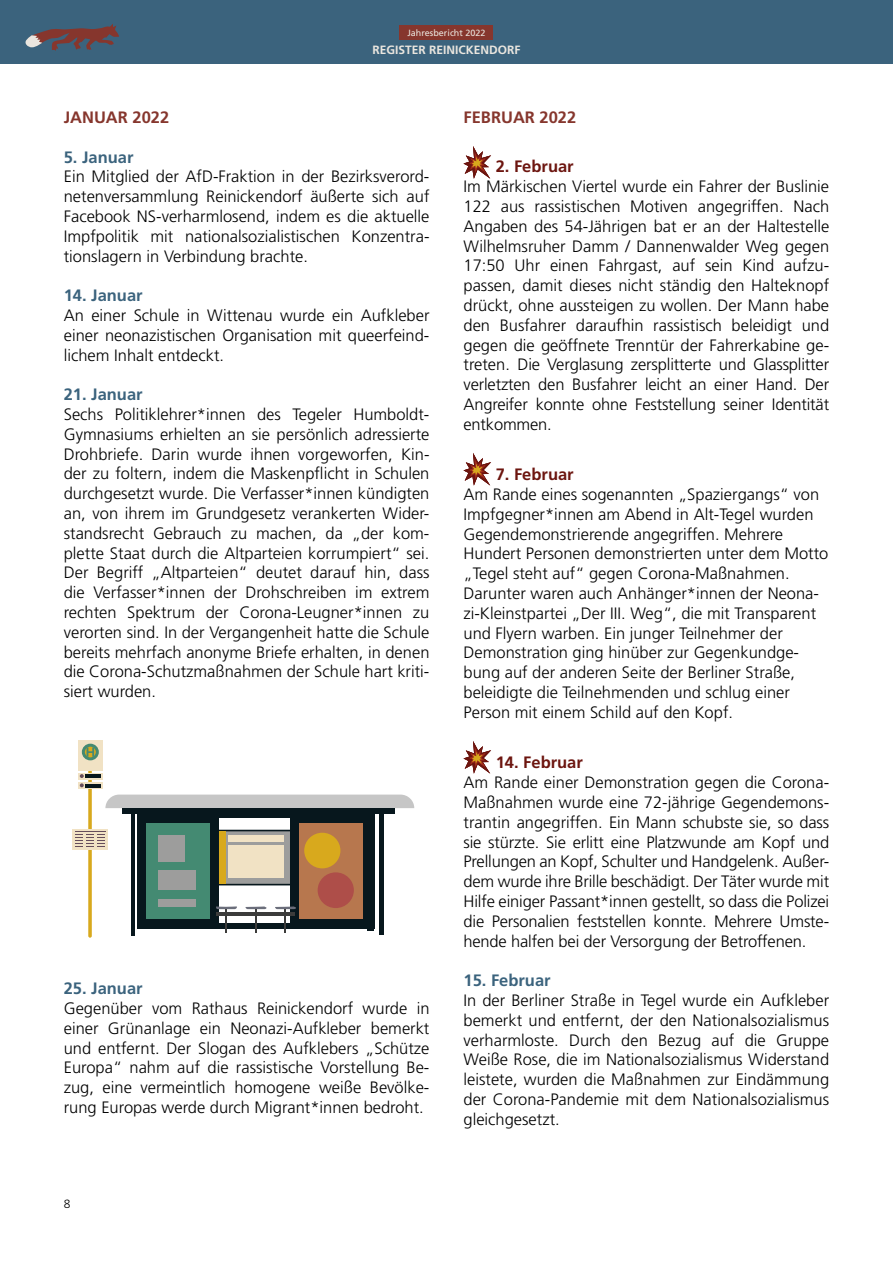
<style>
.page{position:relative;width:893px;height:1263px;background:#fff}
.page>*{position:absolute;margin:0;border:0;box-sizing:border-box;transform-origin:0 0}
.t1{font:300 16.5px/19.8px "Frutiger LT Std";color:#000;text-align:justify}
.t2{font:700 16.5px "Frutiger LT Std";color:#3b637d}
.t3{font:700 16.5px "Frutiger LT Std";color:#6c150f}
.t4{font:700 16.5px "Frutiger LT Std";color:#86362d}
.t5{font:700 12px "Frutiger LT Std";color:#eae6df}
.t6{font:300 12px "Frutiger LT Std";color:#000}
.t7{font:9px "Frutiger LT Std";color:#eae6df}
</style>
<div class="page">
<div style="left:0;top:0;width:893px;height:64px;background:#3b637d"></div>
<div style="left:400px;top:26px;width:93px;height:14px;background:#86362d"></div>
<svg style="left:25px;top:24px;width:94px;height:27px"></svg>
<svg style="left:463px;top:146px;width:28px;height:33px"></svg>
<svg style="left:463px;top:453px;width:28px;height:32px"></svg>
<svg style="left:463px;top:741px;width:28px;height:33px"></svg>
<div style="left:290px;top:814px;width:84px;height:114px;background:#07171d"></div>
<div style="left:137px;top:814px;width:82px;height:114px;background:#07171d"></div>
<div style="left:147px;top:823px;width:63px;height:96px;background:#448a72"></div>
<div style="left:299px;top:823px;width:64px;height:96px;background:#b7774e"></div>
<svg style="left:219px;top:830px;width:71px;height:55px"></svg>
<div style="left:219px;top:831px;width:7px;height:53px;background:#d8a91d"></div>
<div style="left:228px;top:846px;width:56px;height:32px;background:#f1e2c4"></div>
<div style="left:228px;top:835px;width:56px;height:7px;background:#f1e2c4"></div>
<svg style="left:105px;top:794px;width:309px;height:14px;background:#c9c9c9"></svg>
<hr style="left:380px;top:809px;width:4px;height:126px;background:#07171d">
<div style="left:368px;top:814px;width:6px;height:116px;background:#07171d"></div>
<hr style="left:131px;top:814px;width:3px;height:121px;background:#07171d">
<div style="left:137px;top:923px;width:231px;height:5px;background:#07171d"></div>
<div style="left:218px;top:811px;width:72px;height:6px;background:#07171d"></div>
<div style="left:122px;top:808px;width:273px;height:6px;background:#07171d"></div>
<hr style="left:216px;top:912px;width:78px;height:3px;background:#3c3c3b">
<hr style="left:225px;top:909px;width:2px;height:23px;background:#3c3c3b">
<hr style="left:284px;top:909px;width:2px;height:23px;background:#3c3c3b">
<hr style="left:255px;top:909px;width:2px;height:23px;background:#3c3c3b">
<svg style="left:88px;top:763px;width:4px;height:175px"></svg>
<div style="left:72px;top:829px;width:36px;height:21px;background:#f1e2c4"></div>
<div style="left:78px;top:740px;width:25px;height:30px;background:#f1e2c4"></div>
<svg style="left:78px;top:773px;width:25px;height:6px"></svg>
<svg style="left:78px;top:782px;width:25px;height:7px"></svg>
<svg style="left:83px;top:745px;width:14px;height:14px"></svg>
<div style="left:82px;top:744px;width:17px;height:16px;border:3px solid #448a72;border-radius:50%"></div>
<svg style="left:87px;top:747px;width:7px;height:10px"></svg>
<svg style="left:80px;top:774px;width:4px;height:13px"></svg>
<hr style="left:75px;top:831px;width:30px;height:1px;background:#654d5b">
<hr style="left:86px;top:784px;width:15px;height:3px;background:#07171d">
<hr style="left:86px;top:774px;width:15px;height:3px;background:#07171d">
<svg style="left:75px;top:834px;width:30px;height:13px"></svg>
<svg style="left:216px;top:906px;width:21px;height:3px"></svg>
<svg style="left:246px;top:906px;width:20px;height:3px"></svg>
<svg style="left:275px;top:906px;width:21px;height:3px"></svg>
<div style="left:158px;top:835px;width:26px;height:26px;background:#9d9d9c"></div>
<div style="left:158px;top:870px;width:38px;height:20px;background:#9d9d9c"></div>
<div style="left:158px;top:899px;width:38px;height:7px;background:#9d9d9c"></div>
<div style="left:304px;top:833px;width:36px;height:35px;background:#d8a91d;border-radius:50%"></div>
<div style="left:318px;top:872px;width:36px;height:36px;background:#ae4e49;border-radius:50%"></div>
<p class="t7" style="left:407px;top:28px;width:80px">Jahresbericht 2022</p>
<p class="t5" style="left:372px;top:42px;width:150px">REGISTER REINICKENDORF</p>
<p class="t4" style="left:64px;top:107px;width:107px">JANUAR 2022</p>
<p class="t2" style="left:64px;top:147px;width:71px">5. Januar</p>
<p class="t1" style="left:64px;top:167px;width:367px">Ein Mitglied der AfD-Fraktion in der Bezirksverord&shy;netenversammlung Reinickendorf äußerte sich auf Facebook NS-verharmlosend, indem es die aktuelle Impfpolitik mit nationalsozialistischen Konzentra&shy;tionslagern in Verbindung brachte.</p>
<p class="t2" style="left:64px;top:286px;width:80px">14. Januar</p>
<p class="t1" style="left:64px;top:306px;width:367px">An einer Schule in Wittenau wurde ein Aufkleber einer neonazistischen Organisation mit queerfeind&shy;lichem Inhalt entdeckt.</p>
<p class="t2" style="left:64px;top:385px;width:80px">21. Januar</p>
<p class="t1" style="left:64px;top:405px;width:367px">Sechs Politiklehrer*innen des Tegeler Humboldt-Gymnasiums erhielten an sie persönlich adressierte Drohbriefe. Darin wurde ihnen vorgeworfen, Kin&shy;der zu foltern, indem die Maskenpflicht in Schulen durchgesetzt wurde. Die Verfasser*innen kündigten an, von ihrem im Grundgesetz verankerten Wider&shy;standsrecht Gebrauch zu machen, da „der kom&shy;plette Staat durch die Altparteien korrumpiert“ sei.<br>Der Begriff „Altparteien“ deutet darauf hin, dass die Verfasser*innen der Drohschreiben im extrem rechten Spektrum der Corona-Leugner*innen zu verorten sind. In der Vergangenheit hatte die Schule bereits mehrfach anonyme Briefe erhalten, in denen die Corona-Schutzmaßnahmen der Schule hart kriti&shy;siert wurden.</p>
<p class="t2" style="left:64px;top:979px;width:80px">25. Januar</p>
<p class="t1" style="left:64px;top:999px;width:367px">Gegenüber vom Rathaus Reinickendorf wurde in einer Grünanlage ein Neonazi-Aufkleber bemerkt und entfernt. Der Slogan des Aufklebers „Schütze Europa“ nahm auf die rassistische Vorstellung Be&shy;zug, eine vermeintlich homogene weiße Bevölke&shy;rung Europas werde durch Migrant*innen bedroht.</p>
<p class="t6" style="left:64px;top:1197px;width:8px">8</p>
<p class="t4" style="left:463px;top:107px;width:114px">FEBRUAR 2022</p>
<p class="t3" style="left:496px;top:157px;width:79px">2. Februar</p>
<p class="t1" style="left:463px;top:177px;width:367px">Im Märkischen Viertel wurde ein Fahrer der Buslinie 122 aus rassistischen Motiven angegriffen. Nach Angaben des 54-Jährigen bat er an der Haltestelle Wilhelmsruher Damm / Dannenwalder Weg gegen 17:50 Uhr einen Fahrgast, auf sein Kind aufzu&shy;passen, damit dieses nicht ständig den Halteknopf drückt, ohne aussteigen zu wollen. Der Mann habe den Busfahrer daraufhin rassistisch beleidigt und gegen die geöffnete Trenntür der Fahrerkabine ge&shy;treten. Die Verglasung zersplitterte und Glassplitter verletzten den Busfahrer leicht an einer Hand. Der Angreifer konnte ohne Feststellung seiner Identität entkommen.</p>
<p class="t3" style="left:496px;top:465px;width:79px">7. Februar</p>
<p class="t1" style="left:463px;top:485px;width:366px;text-align:left">Am Rande eines sogenannten „Spaziergangs“ von Impfgegner*innen am Abend in Alt-Tegel wurden Gegendemonstrierende angegriffen. Mehrere Hundert Personen demonstrierten unter dem Motto „Tegel steht auf“ gegen Corona-Maßnahmen.<br>Darunter waren auch Anhänger*innen der Neona&shy;zi-Kleinstpartei „Der III. Weg“, die mit Transparent und Flyern warben. Ein junger Teilnehmer der Demonstration ging hinüber zur Gegenkundge&shy;bung auf der anderen Seite der Berliner Straße, beleidigte die Teilnehmenden und schlug einer Person mit einem Schild auf den Kopf.</p>
<p class="t3" style="left:496px;top:753px;width:89px">14. Februar</p>
<p class="t1" style="left:463px;top:773px;width:367px">Am Rande einer Demonstration gegen die Corona-Maßnahmen wurde eine 72-jährige Gegendemons&shy;trantin angegriffen. Ein Mann schubste sie, so dass sie stürzte. Sie erlitt eine Platzwunde am Kopf und Prellungen an Kopf, Schulter und Handgelenk. Außer&shy;dem wurde ihre Brille beschädigt. Der Täter wurde mit Hilfe einiger Passant*innen gestellt, so dass die Polizei die Personalien feststellen konnte. Mehrere Umste&shy;hende halfen bei der Versorgung der Betroffenen.</p>
<p class="t2" style="left:463px;top:971px;width:89px">15. Februar</p>
<p class="t1" style="left:463px;top:990px;width:367px">In der Berliner Straße in Tegel wurde ein Aufkleber bemerkt und entfernt, der den Nationalsozialismus verharmloste. Durch den Bezug auf die Gruppe Weiße Rose, die im Nationalsozialismus Widerstand leistete, wurden die Maßnahmen zur Eindämmung der Corona-Pandemie mit dem Nationalsozialismus gleichgesetzt.</p>
</div>
